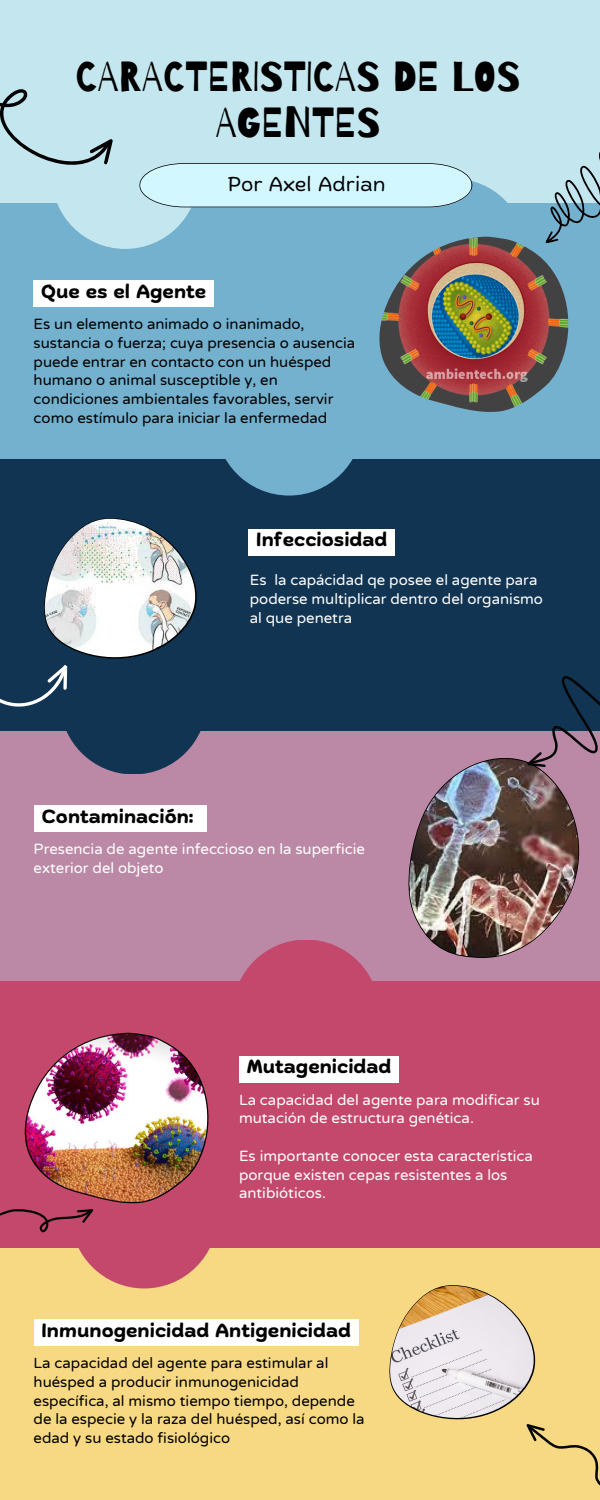
<style>
.page{position:relative;width:600px;height:1500px;background:#f8d983}
.page>*{position:absolute;margin:0;border:0;box-sizing:border-box;transform-origin:0 0}
.t1{font:41.9px/46.2px "Barrio";color:#000;text-align:center}
.t2{font:20px "Biski";color:#000}
.t3{font:700 19px "Biski";color:#000}
.t4{font:15px/18.8px "Varela Round";color:#000}
.t5{font:15px/18.8px "Varela Round";color:#fff}
</style>
<div class="page">
<div style="left:0;top:0;width:600px;height:243px;background:#c4e7ef"></div>
<div style="left:379px;top:178px;width:147px;height:147px;background:#73b1cf;border-radius:50%"></div>
<div style="left:0;top:731px;width:600px;height:261px;background:#bb89a6"></div>
<div style="left:0;top:456px;width:600px;height:275px;background:#103452"></div>
<div style="left:60px;top:628px;width:147px;height:146px;background:#103452;border-radius:50%"></div>
<div style="left:0;top:203px;width:600px;height:256px;background:#73b1cf"></div>
<div style="left:52px;top:102px;width:147px;height:147px;background:#c4e7ef;border-radius:50%"></div>
<div style="left:216px;top:349px;width:147px;height:147px;background:#73b1cf;border-radius:50%"></div>
<div style="left:71px;top:1142px;width:147px;height:146px;background:#c3486c;border-radius:50%"></div>
<div style="left:0;top:981px;width:600px;height:266px;background:#c3486c"></div>
<div style="left:233px;top:940px;width:146px;height:147px;background:#c3486c;border-radius:50%"></div>
<svg style="left:139px;top:163px;width:333px;height:44px"></svg>
<svg style="left:0;top:89px;width:113px;height:76px"></svg>
<img style="left:379px;top:237px;width:190px;height:175px">
<img style="left:409px;top:759px;width:171px;height:198px">
<svg style="left:542px;top:152px;width:58px;height:92px"></svg>
<svg style="left:0;top:518px;width:197px;height:189px"></svg>
<svg style="left:500px;top:676px;width:100px;height:124px"></svg>
<img style="left:0;top:1033px;width:209px;height:199px">
<svg style="left:389px;top:1285px;width:211px;height:201px"></svg>
<div style="left:249px;top:529px;width:146px;height:26px;background:#fff"></div>
<div style="left:34px;top:280px;width:180px;height:27px;background:#fff"></div>
<div style="left:34px;top:805px;width:173px;height:27px;background:#fff"></div>
<div style="left:239px;top:1056px;width:160px;height:26px;background:#fff"></div>
<div style="left:34px;top:1319px;width:325px;height:27px;background:#fff"></div>
<h1 class="t1" style="left:75px;top:55px;width:447px">CARACTERISTICAS DE LOS<br>AGENTES</h1>
<h2 class="t2" style="left:228px;top:176px;width:159px">Por Axel Adrian</h2>
<p class="t3" style="left:41px;top:284px;width:167px">Que es el Agente</p>
<p class="t4" style="left:34px;top:315px;width:323px">Es un elemento animado o inanimado, sustancia o fuerza; cuya presencia o ausencia puede entrar en contacto con un huésped humano o animal susceptible y, en condiciones ambientales favorables, servir como estímulo para iniciar la enfermedad</p>
<p class="t3" style="left:256px;top:532px;width:133px">Infecciosidad</p>
<p class="t5" style="left:250px;top:571px;width:295px">Es la capácidad qe posee el agente para poderse multiplicar dentro del organismo al que penetra</p>
<p class="t3" style="left:42px;top:809px;width:153px">Contaminación:</p>
<p class="t5" style="left:34px;top:840px;width:333px">Presencia de agente infeccioso en la superficie exterior del objeto</p>
<p class="t3" style="left:247px;top:1059px;width:146px">Mutagenicidad</p>
<p class="t5" style="left:239px;top:1090px;width:302px">La capacidad del agente para modificar su mutación de estructura genética.</p>
<p class="t5" style="left:239px;top:1147px;width:295px">Es importante conocer esta característica porque existen cepas resistentes a los antibióticos.</p>
<p class="t3" style="left:42px;top:1323px;width:311px">Inmunogenicidad Antigenicidad</p>
<p class="t4" style="left:34px;top:1354px;width:333px">La capacidad del agente para estimular al huésped a producir inmunogenicidad específica, al mismo tiempo tiempo, depende de la especie y la raza del huésped, así como la edad y su estado fisiológico</p>
</div>
